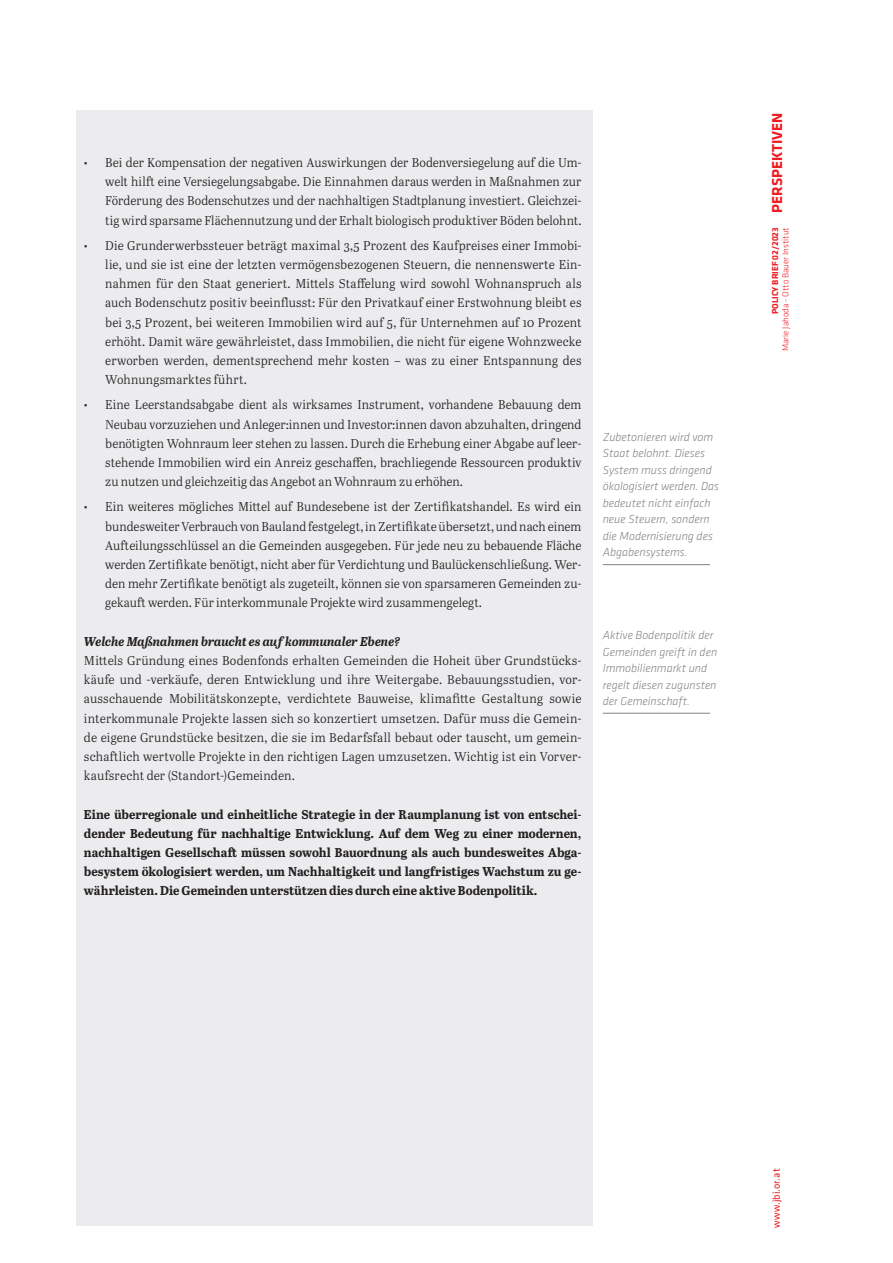
<style>
.page{position:relative;width:893px;height:1263px;background:#fff}
.page>*{position:absolute;margin:0;border:0;box-sizing:border-box;transform-origin:0 0}
.t1{font:12.75px/19.2px "Abril Text Lt";letter-spacing:.005em;color:#231f20;text-align:justify;scale:.96 1}
.t2{font:12.75px/19.2px "Abril Text Lt";letter-spacing:.005em;color:#231f20;text-align:justify}
.t3{font:700 12.75px/19.2px "Abril Text";letter-spacing:-.005em;color:#231f20;text-align:justify;scale:.96 1}
.t4{font:italic 700 12.75px "Abril Text";letter-spacing:-.005em;color:#231f20;scale:.96 1}
.t5{font:italic 300 12px/16.5px "Klavika";color:#808285}
.t6{font:10.5px "Klavika";letter-spacing:.01em;color:#ee1d23}
.t7{font:700 9px "Klavika";color:#ee1d23}
.t8{font:300 9px "Klavika";color:#ee1d23}
.s1{font-size:15px}
</style>
<div class="page">
<div style="left:76px;top:111px;width:516px;height:1114px;background:#ececee"></div>
<hr style="left:603px;top:564px;width:107px;height:1px;background:#808285">
<hr style="left:603px;top:713px;width:107px;height:1px;background:#808285">
<p class="t1" style="left:105px;top:152px;width:498px;text-indent:-21px">• Bei der Kompensation der negativen Auswirkungen der Bodenversiegelung auf die Um&shy;welt hilft eine Versiegelungsabgabe. Die Einnahmen daraus werden in Maßnahmen zur Förderung des Bodenschutzes und der nachhaltigen Stadtplanung investiert. Gleichzei&shy;tig wird sparsame Flächennutzung und der Erhalt biologisch produktiver Böden belohnt.</p>
<p class="t1" style="left:105px;top:235px;width:498px;text-indent:-21px">• Die Grunderwerbssteuer beträgt maximal 3,5 Prozent des Kaufpreises einer Immobi&shy;lie, und sie ist eine der letzten vermögensbezogenen Steuern, die nennenswerte Ein&shy;nahmen für den Staat generiert. Mittels Staffelung wird sowohl Wohnanspruch als auch Bodenschutz positiv beeinflusst: Für den Privatkauf einer Erstwohnung bleibt es bei 3,5 Prozent, bei weiteren Immobilien wird auf 5, für Unternehmen auf 10 Prozent erhöht. Damit wäre gewährleistet, dass Immobilien, die nicht für eigene Wohnzwecke erworben werden, dementsprechend mehr kosten – was zu einer Entspannung des Wohnungsmarktes führt.</p>
<p class="t1" style="left:105px;top:395px;width:498px;text-indent:-21px">• Eine Leerstandsabgabe dient als wirksames Instrument, vorhandene Bebauung dem Neubau vorzuziehen und Anleger:innen und Investor:innen davon abzuhalten, dringend benötigten Wohnraum leer stehen zu lassen. Durch die Erhebung einer Abgabe auf leer&shy;stehende Immobilien wird ein Anreiz geschaffen, brachliegende Ressourcen produktiv zu nutzen und gleichzeitig das Angebot an Wohnraum zu erhöhen.</p>
<p class="t1" style="left:105px;top:497px;width:498px;text-indent:-21px">• Ein weiteres mögliches Mittel auf Bundesebene ist der Zertifikatshandel. Es wird ein bundesweiter Verbrauch von Bauland festgelegt, in Zertifikate übersetzt, und nach einem Aufteilungsschlüssel an die Gemeinden ausgegeben. Für jede neu zu bebauende Fläche werden Zertifikate benötigt, nicht aber für Verdichtung und Baulückenschließung. Wer&shy;den mehr Zertifikate benötigt als zugeteilt, können sie von sparsameren Gemeinden zu&shy;gekauft werden. Für interkommunale Projekte wird zusammengelegt.</p>
<p class="t4" style="left:84px;top:632px;width:331px">Welche Maßnahmen braucht es auf kommunaler Ebene?</p>
<p class="t2" style="left:84px;top:650px;width:499px">Mittels Gründung eines Bodenfonds erhalten Gemeinden die Hoheit über Grundstücks&shy;käufe und -verkäufe, deren Entwicklung und ihre Weitergabe. Bebauungsstudien, vor&shy;ausschauende Mobilitätskonzepte, verdichtete Bauweise, klimafitte Gestaltung sowie interkommunale Projekte lassen sich so konzertiert umsetzen. Dafür muss die Gemein&shy;de eigene Grundstücke besitzen, die sie im Bedarfsfall bebaut oder tauscht, um gemein&shy;schaftlich wertvolle Projekte in den richtigen Lagen umzusetzen. Wichtig ist ein Vorver&shy;kaufsrecht der (Standort-)Gemeinden.</p>
<p class="t3" style="left:84px;top:804px;width:520px">Eine überregionale und einheitliche Strategie in der Raumplanung ist von entschei&shy;dender Bedeutung für nachhaltige Entwicklung. Auf dem Weg zu einer modernen, nachhaltigen Gesellschaft müssen sowohl Bauordnung als auch bundesweites Abga&shy;besystem ökologisiert werden, um Nachhaltigkeit und langfristiges Wachstum zu ge&shy;währleisten. Die Gemeinden unterstützen dies durch eine aktive Bodenpolitik.</p>
<p class="t5" style="left:603px;top:429px;width:118px">Zubetonieren wird vom<br>Staat belohnt. Dieses<br>System muss dringend ökologisiert werden. Das bedeutet nicht einfach neue Steuern, sondern die Modernisierung des<br>Abgabensystems.</p>
<p class="t5" style="left:603px;top:627px;width:116px">Aktive Bodenpolitik der<br>Gemeinden greift in den<br>Immobilienmarkt und regelt diesen zugunsten der Gemeinschaft.</p>
<p class="t7" style="left:770px;top:314px;width:203px;rotate:-90deg">POLICY BRIEF 02/2023 <span class="s1">PERSPEKTIVEN</span></p>
<p class="t8" style="left:781px;top:351px;width:125px;rotate:-90deg">Marie Jahoda - Otto Bauer Institut</p>
<p class="t6" style="left:770px;top:1228px;width:61px;rotate:-90deg">www.jbi.or.at</p>
</div>
